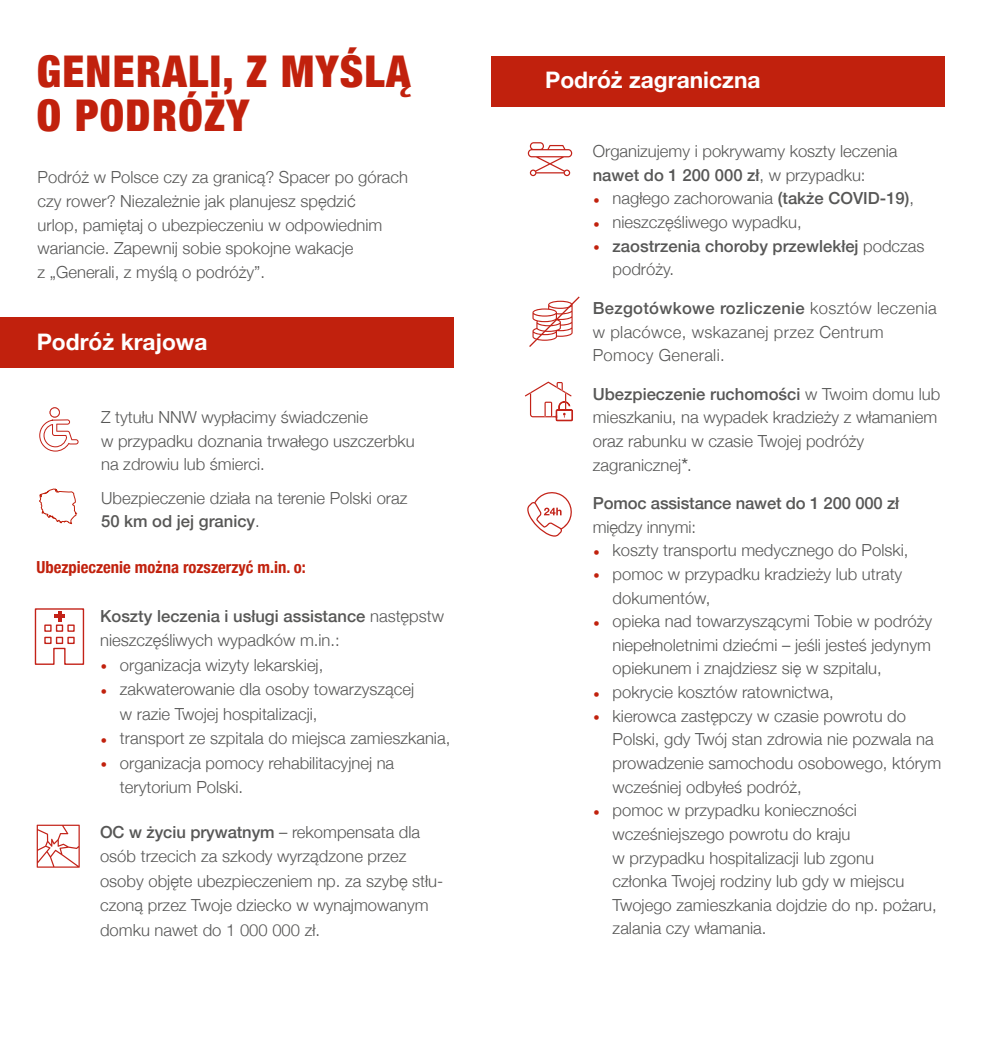
<style>
.page{position:relative;width:983px;height:1042px;background:#fff}
.page>*{position:absolute;margin:0;border:0;box-sizing:border-box;transform-origin:0 0}
.t1{font:900 condensed 43.75px/43.8px "Helvetica Neue";letter-spacing:.03em;color:#c1210d}
.t2{font:700 22.75px "Helvetica Neue";color:#fff}
.t3{font:300 16.62px/23.6px "Helvetica Neue";color:#575756}
.t4{font:300 16.62px/23.6px "Helvetica Neue";letter-spacing:.02em;color:#575756}
.t5{font:500 16.62px/23.6px "Helvetica Neue";color:#575756}
.t6{font:700 condensed 16.62px "Helvetica Neue";color:#c1210d}
.s1{font-weight:500}
.s2{font-weight:700;font-size:21px;color:#c1210d}
.s3{font-weight:300}
.s4{font-weight:400;font-size:19.25px}
</style>
<div class="page">
<div style="left:0;top:317px;width:454px;height:51px;background:#c1210d"></div>
<div style="left:491px;top:56px;width:454px;height:51px;background:#c1210d"></div>
<svg style="left:527px;top:142px;width:45px;height:34px"></svg>
<svg style="left:525px;top:382px;width:47px;height:39px"></svg>
<svg style="left:529px;top:296px;width:51px;height:51px"></svg>
<svg style="left:527px;top:492px;width:45px;height:45px"></svg>
<svg style="left:39px;top:488px;width:38px;height:36px"></svg>
<svg style="left:34px;top:608px;width:51px;height:57px"></svg>
<hr style="left:54px;top:614px;width:11px;height:4px;background:#c32218">
<svg style="left:37px;top:824px;width:43px;height:43px"></svg>
<svg style="left:39px;top:407px;width:40px;height:44px"></svg>
<h1 class="t1" style="left:37px;top:47px;width:375px">GENERALI, Z MYŚLĄ<br>O PODRÓŻY</h1>
<p class="t3" style="left:38px;top:164px;width:372px">Podróż w Polsce czy za granicą? Spacer po górach czy rower? Niezależnie jak planujesz spędzić<br>urlop, pamiętaj o ubezpieczeniu w odpowiednim wariancie. Zapewnij sobie spokojne wakacje<br>z „Generali, z myślą o podróży”.</p>
<h2 class="t2" style="left:37px;top:324px;width:172px">Podróż krajowa</h2>
<p class="t3" style="left:101px;top:404px;width:315px">Z tytułu NNW wypłacimy świadczenie<br>w przypadku doznania trwałego uszczerbku na zdrowiu lub śmierci.</p>
<p class="t3" style="left:101px;top:485px;width:308px">Ubezpieczenie działa na terenie Polski oraz<br><span class="s1">50 km od jej granicy</span>.</p>
<p class="t6" style="left:36px;top:553px;width:271px">Ubezpieczenie można rozszerzyć m.in. o:</p>
<p class="t3" style="left:100px;top:602px;width:345px;line-height:24.5px"><span class="s1">Koszty leczenia i usługi assistance</span> następstw nieszczęśliwych wypadków m.in.:</p>
<p class="t3" style="left:100px;top:652px;width:225px"><span class="s2">•</span> organizacja wizyty lekarskiej,</p>
<p class="t3" style="left:120px;top:676px;width:296px;line-height:24.5px;text-indent:-20px"><span class="s2">•</span> zakwaterowanie dla osoby towarzyszącej w razie Twojej hospitalizacji,</p>
<p class="t3" style="left:100px;top:725px;width:351px"><span class="s2">•</span> transport ze szpitala do miejsca zamieszkania,</p>
<p class="t3" style="left:120px;top:749px;width:276px;line-height:24.5px;text-indent:-20px"><span class="s2">•</span> organizacja pomocy rehabilitacyjnej na terytorium Polski.</p>
<p class="t3" style="left:100px;top:818px;width:345px;line-height:24.5px"><span class="s1">OC w życiu prywatnym</span> – rekompensata dla osób trzecich za szkody wyrządzone przez osoby objęte ubezpieczeniem np. za szybę stłu&shy;czoną przez Twoje dziecko w wynajmowanym domku nawet do 1 000 000 zł.</p>
<h2 class="t2" style="left:545px;top:62px;width:217px">Podróż zagraniczna</h2>
<p class="t3" style="left:592px;top:138px;width:306px">Organizujemy i pokrywamy koszty leczenia <span class="s1">nawet do 1 200 000 zł</span>, w przypadku:</p>
<p class="t3" style="left:592px;top:185px;width:323px"><span class="s2">•</span> nagłego zachorowania <span class="s1">(także COVID-19)</span>,</p>
<p class="t3" style="left:592px;top:209px;width:210px"><span class="s2">•</span> nieszczęśliwego wypadku,</p>
<p class="t5" style="left:612px;top:233px;width:313px;text-indent:-20px"><span class="s2">•</span> zaostrzenia choroby przewlekłej <span class="s3">podczas podróży.</span></p>
<p class="t4" style="left:592px;top:295px;width:345px"><span class="s1">Bezgotówkowe rozliczenie</span> kosztów leczenia w placówce, wskazanej przez Centrum<br>Pomocy Generali.</p>
<p class="t3" style="left:592px;top:381px;width:349px"><span class="s1">Ubezpieczenie ruchomości</span> w Twoim domu lub mieszkaniu, na wypadek kradzieży z włamaniem oraz rabunku w czasie Twojej podróży zagranicznej<span class="s4">*</span>.</p>
<p class="t5" style="left:592px;top:490px;width:308px">Pomoc assistance nawet do 1 200 000 zł</p>
<p class="t3" style="left:592px;top:514px;width:105px">między innymi:</p>
<p class="t3" style="left:592px;top:537px;width:317px"><span class="s2">•</span> koszty transportu medycznego do Polski,</p>
<p class="t3" style="left:612px;top:561px;width:291px;text-indent:-20px"><span class="s2">•</span> pomoc w przypadku kradzieży lub utraty dokumentów,</p>
<p class="t3" style="left:612px;top:608px;width:321px;text-align:justify;text-indent:-20px"><span class="s2">•</span> opieka nad towarzyszącymi Tobie w podróży niepełnoletnimi dziećmi – jeśli jesteś jedynym opiekunem i znajdziesz się w szpitalu,</p>
<p class="t3" style="left:592px;top:679px;width:242px"><span class="s2">•</span> pokrycie kosztów ratownictwa,</p>
<p class="t3" style="left:612px;top:703px;width:330px;text-indent:-20px"><span class="s2">•</span> kierowca zastępczy w czasie powrotu do Polski, gdy Twój stan zdrowia nie pozwala na prowadzenie samochodu osobowego, którym wcześniej odbyłeś podróż,</p>
<p class="t3" style="left:612px;top:797px;width:325px;text-indent:-20px"><span class="s2">•</span> pomoc w przypadku konieczności wcześniejszego powrotu do kraju<br>w przypadku hospitalizacji lub zgonu<br>członka Twojej rodziny lub gdy w miejscu Twojego zamieszkania dojdzie do np. pożaru, zalania czy włamania.</p>
</div>
